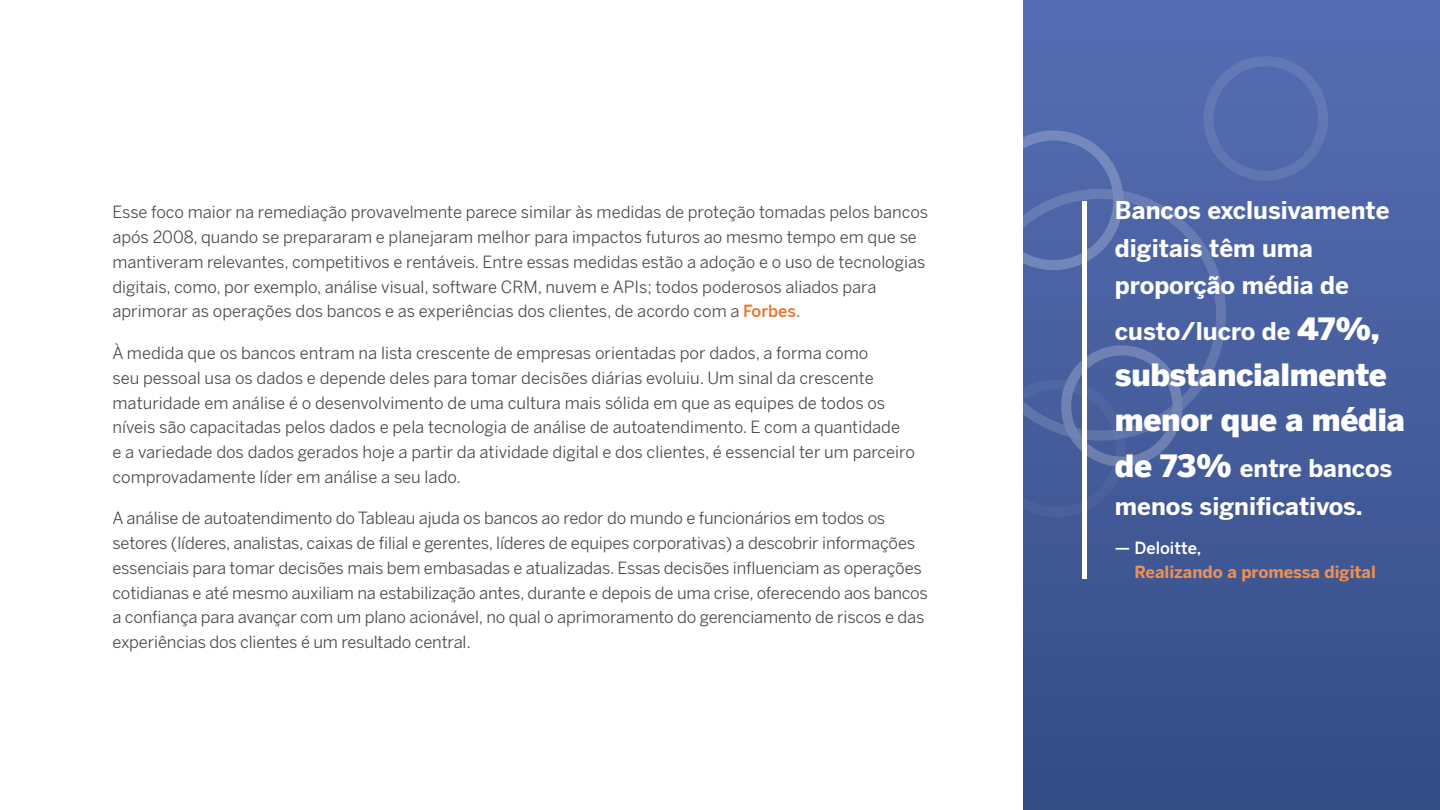
<style>
.page{position:relative;width:1440px;height:810px;background:#fff}
.page>*{position:absolute;margin:0;border:0;box-sizing:border-box;transform-origin:0 0}
.t1{font:900 30.75px/45.8px "Benton Sans";letter-spacing:-.01em;color:#fff}
.t2{font:700 24px/37.5px "Benton Sans";color:#fff}
.BODYCOPY_-_Standard{font:16.5px/24.8px "Benton Sans";letter-spacing:-.01em;color:#4b4b4b}
.t3{font:700 16.5px/24px "Benton Sans";color:#ec9054}
.s1{font-weight:500;color:#e8762c}
.s2{font-weight:900;font-size:30.75px}
.s3{font-weight:500;color:#fff}
</style>
<div class="page">
<div style="left:1024px;top:0;width:416px;height:810px;background:linear-gradient(to bottom,#566eb4,#344d85)"></div>
<svg style="left:1024px;top:189px;width:202px;height:252px;background:#4c64a4"></svg>
<svg style="left:1024px;top:130px;width:99px;height:140px;background:#576ead"></svg>
<svg style="left:1024px;top:345px;width:159px;height:172px;background:#4c639f"></svg>
<svg style="left:1204px;top:56px;width:124px;height:125px;background:#546caf"></svg>
<div style="left:1082px;top:201px;width:5px;height:378px;background:#fff"></div>
<p class="BODYCOPY_-_Standard" style="left:112px;top:200px;width:817px">Esse foco maior na remediação provavelmente parece similar às medidas de proteção tomadas pelos bancos após 2008, quando se prepararam e planejaram melhor para impactos futuros ao mesmo tempo em que se mantiveram relevantes, competitivos e rentáveis. Entre essas medidas estão a adoção e o uso de tecnologias digitais, como, por exemplo, análise visual, software CRM, nuvem e APIs; todos poderosos aliados para aprimorar as operações dos bancos e as experiências dos clientes, de acordo com a <span class="s1">Forbes</span>.</p>
<p class="BODYCOPY_-_Standard" style="left:112px;top:341px;width:804px">À medida que os bancos entram na lista crescente de empresas orientadas por dados, a forma como<br>seu pessoal usa os dados e depende deles para tomar decisões diárias evoluiu. Um sinal da crescente maturidade em análise é o desenvolvimento de uma cultura mais sólida em que as equipes de todos os níveis são capacitadas pelos dados e pela tecnologia de análise de autoatendimento. E com a quantidade<br>e a variedade dos dados gerados hoje a partir da atividade digital e dos clientes, é essencial ter um parceiro comprovadamente líder em análise a seu lado.</p>
<p class="BODYCOPY_-_Standard" style="left:112px;top:506px;width:817px">A análise de autoatendimento do Tableau ajuda os bancos ao redor do mundo e funcionários em todos os setores (líderes, analistas, caixas de filial e gerentes, líderes de equipes corporativas) a descobrir informações essenciais para tomar decisões mais bem embasadas e atualizadas. Essas decisões influenciam as operações cotidianas e até mesmo auxiliam na estabilização antes, durante e depois de uma crise, oferecendo aos bancos a confiança para avançar com um plano acionável, no qual o aprimoramento do gerenciamento de riscos e das experiências dos clientes é um resultado central.</p>
<p class="t2" style="left:1115px;top:192px;width:276px">Bancos exclusivamente digitais têm uma proporção média de</p>
<p class="t2" style="left:1115px;top:313px;width:266px">custo/lucro de <span class="s2">47%,</span></p>
<p class="t1" style="left:1115px;top:351px;width:292px">substancialmente menor que a média</p>
<p class="t2" style="left:1115px;top:450px;width:279px"><span class="s2">de 73%</span> entre bancos menos significativos.</p>
<p class="t3" style="left:1135px;top:536px;width:243px;text-indent:-20px"><span class="s3">— Deloitte,<br></span>Realizando a promessa digital</p>
</div>
